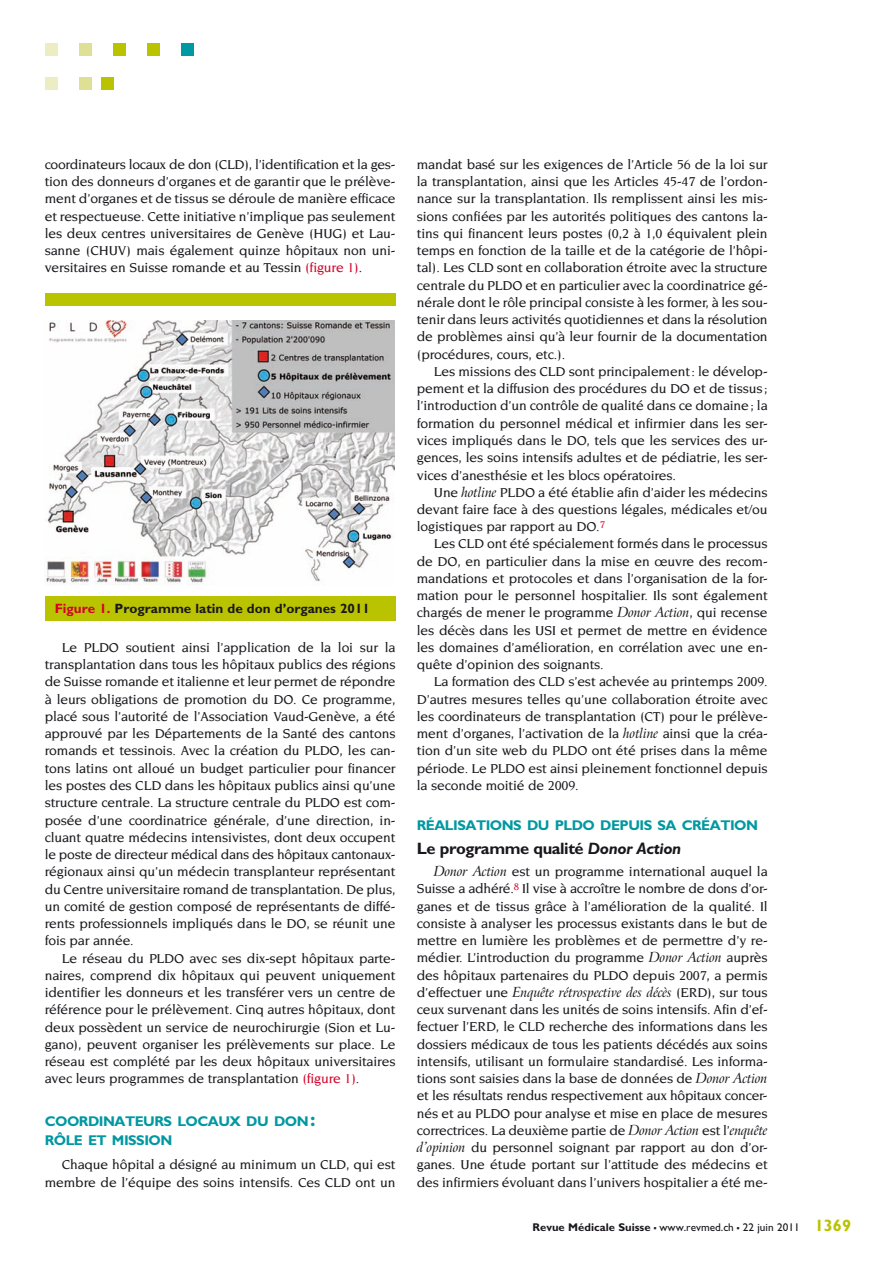
<style>
.page{position:relative;width:893px;height:1263px;background:#fff}
.page>*{position:absolute;margin:0;border:0;box-sizing:border-box;transform-origin:0 0}
.t1{font:700 16.5px "Gill Sans";letter-spacing:-.025em;color:#1a171c}
.t2{font:700 14.1px/19.5px "Gill Sans";letter-spacing:-.035em;color:#0098a1}
.t3{font:500 13.95px/17.2px "Novarese";letter-spacing:-.01em;color:#1a171c;text-align:justify}
.t4{font:700 13.5px "Gill Sans";color:#1a171c}
.t5{font:11.25px "Gill Sans";color:#1a171c}
.s1{color:#d40028}
.s2{font-size:20.25px}
.s3{font-family:"Arrus BT";font-weight:400;font-style:italic}
.s4{font-style:italic}
.s5{font-weight:700}
.s6{font-weight:700;font-size:16.5px}
.s7{font-weight:700;font-size:16.5px;color:#bac300}
</style>
<div class="page">
<div style="left:181px;top:43px;width:13px;height:13px;background:#0098a1"></div>
<div style="left:147px;top:43px;width:13px;height:13px;background:#bac300"></div>
<div style="left:113px;top:43px;width:13px;height:13px;background:#bac300"></div>
<div style="left:79px;top:43px;width:13px;height:13px;background:#dee096"></div>
<div style="left:45px;top:43px;width:12px;height:13px;background:#ecedc3"></div>
<div style="left:101px;top:77px;width:13px;height:13px;background:#bac300"></div>
<div style="left:79px;top:77px;width:13px;height:13px;background:#dee096"></div>
<div style="left:45px;top:77px;width:12px;height:13px;background:#ecedc3"></div>
<img style="left:46px;top:320px;width:349px;height:265px">
<div style="left:45px;top:596px;width:351px;height:25px;background:#bac300"></div>
<div style="left:45px;top:293px;width:351px;height:13px;background:#bac300"></div>
<p class="t3" style="left:45px;top:156px;width:352px">coordinateurs locaux de don (CLD), l’identification et la ges&shy;tion des donneurs d’organes et de garantir que le prélève&shy;ment d’organes et de tissus se déroule de manière efficace et respectueuse. Cette initiative n’implique pas seulement les deux centres universitaires de Genève (HUG) et Lau&shy;sanne (CHUV) mais également quinze hôpitaux non uni&shy;versitaires en Suisse romande et au Tessin <span class="s1">(figure 1)</span>.</p>
<p class="t4" style="left:55px;top:600px;width:317px"><span class="s1">Figure 1.</span> Programme latin de don d’organes 2011</p>
<p class="t3" style="left:62px;top:639px;width:335px">Le PLDO soutient ainsi l’application de la loi sur la</p>
<p class="t3" style="left:45px;top:656px;width:352px">transplantation dans tous les hôpitaux publics des régions</p>
<p class="t3" style="left:45px;top:673px;width:352px">de Suisse romande et italienne et leur permet de répondre</p>
<p class="t3" style="left:45px;top:690px;width:352px">à leurs obligations de promotion du DO. Ce programme,</p>
<p class="t3" style="left:45px;top:708px;width:352px">placé sous l’autorité de l’Association Vaud-Genève, a été</p>
<p class="t3" style="left:45px;top:725px;width:352px">approuvé par les Départements de la Santé des cantons</p>
<p class="t3" style="left:45px;top:742px;width:352px">romands et tessinois. Avec la création du PLDO, les can-</p>
<p class="t3" style="left:45px;top:759px;width:352px">tons latins ont alloué un budget particulier pour financer</p>
<p class="t3" style="left:45px;top:777px;width:352px">les postes des CLD dans les hôpitaux publics ainsi qu’une</p>
<p class="t3" style="left:45px;top:794px;width:352px">structure centrale. La structure centrale du PLDO est com-</p>
<p class="t3" style="left:45px;top:811px;width:352px">posée d’une coordinatrice générale, d’une direction, in-</p>
<p class="t3" style="left:45px;top:828px;width:352px">cluant quatre médecins intensivistes, dont deux occupent</p>
<p class="t3" style="left:45px;top:846px;width:352px">le poste de directeur médical dans des hôpitaux cantonaux-</p>
<p class="t3" style="left:45px;top:863px;width:352px">régionaux ainsi qu’un médecin transplanteur représentant</p>
<p class="t3" style="left:45px;top:880px;width:352px">du Centre universitaire romand de transplantation. De plus,</p>
<p class="t3" style="left:45px;top:897px;width:352px">un comité de gestion composé de représentants de diffé-</p>
<p class="t3" style="left:45px;top:915px;width:352px">rents professionnels impliqués dans le DO, se réunit une</p>
<p class="t3" style="left:45px;top:932px;width:91px">fois par année.</p>
<p class="t3" style="left:62px;top:949px;width:335px">Le réseau du PLDO avec ses dix-sept hôpitaux parte-</p>
<p class="t3" style="left:45px;top:966px;width:352px">naires, comprend dix hôpitaux qui peuvent uniquement</p>
<p class="t3" style="left:45px;top:984px;width:352px">identifier les donneurs et les transférer vers un centre de</p>
<p class="t3" style="left:45px;top:1001px;width:352px">référence pour le prélèvement. Cinq autres hôpitaux, dont</p>
<p class="t3" style="left:45px;top:1018px;width:352px">deux possèdent un service de neurochirurgie (Sion et Lu-</p>
<p class="t3" style="left:45px;top:1035px;width:352px">gano), peuvent organiser les prélèvements sur place. Le</p>
<p class="t3" style="left:45px;top:1053px;width:352px">réseau est complété par les deux hôpitaux universitaires</p>
<p class="t3" style="left:45px;top:1070px;width:316px">avec leurs programmes de transplantation <span class="s1">(figure 1)</span>.</p>
<p class="t2" style="left:45px;top:1111px;width:272px">COORDINATEURS LOCAUX DU DON <span class="s2">:<br></span>RÔLE ET MISSION</p>
<p class="t3" style="left:45px;top:1156px;width:352px;text-align:right">Chaque hôpital a désigné au minimum un CLD, qui est membre de l’équipe des soins intensifs. Ces CLD ont un</p>
<p class="t3" style="left:417px;top:156px;width:352px">mandat basé sur les exigences de l’Article 56 de la loi sur</p>
<p class="t3" style="left:417px;top:173px;width:352px">la transplantation, ainsi que les Articles 45-47 de l’ordon-</p>
<p class="t3" style="left:417px;top:190px;width:352px">nance sur la transplantation. Ils remplissent ainsi les mis-</p>
<p class="t3" style="left:417px;top:207px;width:352px">sions confiées par les autorités politiques des cantons la-</p>
<p class="t3" style="left:417px;top:225px;width:352px">tins qui financent leurs postes (0,2 à 1,0 équivalent plein</p>
<p class="t3" style="left:417px;top:242px;width:352px">temps en fonction de la taille et de la catégorie de l’hôpi-</p>
<p class="t3" style="left:417px;top:259px;width:352px">tal). Les CLD sont en collaboration étroite avec la structure</p>
<p class="t3" style="left:417px;top:276px;width:352px">centrale du PLDO et en particulier avec la coordinatrice gé-</p>
<p class="t3" style="left:417px;top:294px;width:352px">nérale dont le rôle principal consiste à les former, à les sou-</p>
<p class="t3" style="left:417px;top:311px;width:352px">tenir dans leurs activités quotidiennes et dans la résolution</p>
<p class="t3" style="left:417px;top:328px;width:352px">de problèmes ainsi qu’à leur fournir de la documentation</p>
<p class="t3" style="left:417px;top:345px;width:150px">(procédures, cours, etc.).</p>
<p class="t3" style="left:434px;top:363px;width:335px">Les missions des CLD sont principalement: le dévelop-</p>
<p class="t3" style="left:417px;top:380px;width:352px">pement et la diffusion des procédures du DO et de tissus ;</p>
<p class="t3" style="left:417px;top:397px;width:352px">l’introduction d’un contrôle de qualité dans ce domaine; la</p>
<p class="t3" style="left:417px;top:414px;width:352px">formation du personnel médical et infirmier dans les ser-</p>
<p class="t3" style="left:417px;top:432px;width:352px">vices impliqués dans le DO, tels que les services des ur-</p>
<p class="t3" style="left:417px;top:449px;width:352px">gences, les soins intensifs adultes et de pédiatrie, les ser-</p>
<p class="t3" style="left:417px;top:466px;width:261px">vices d’anesthésie et les blocs opératoires.</p>
<p class="t3" style="left:434px;top:483px;width:335px">Une <span class="s3">hotline</span> PLDO a été établie afin d’aider les médecins</p>
<p class="t3" style="left:417px;top:501px;width:352px">devant faire face à des questions légales, médicales et/ou</p>
<p class="t3" style="left:417px;top:518px;width:190px">logistiques par rapport au DO.<sup>7</sup></p>
<p class="t3" style="left:434px;top:535px;width:335px">Les CLD ont été spécialement formés dans le processus</p>
<p class="t3" style="left:417px;top:552px;width:352px">de DO, en particulier dans la mise en œuvre des recom-</p>
<p class="t3" style="left:417px;top:570px;width:352px">mandations et protocoles et dans l’organisation de la for-</p>
<p class="t3" style="left:417px;top:587px;width:352px">mation pour le personnel hospitalier. Ils sont également</p>
<p class="t3" style="left:417px;top:604px;width:352px">chargés de mener le programme <span class="s3">Donor Action</span>, qui recense</p>
<p class="t3" style="left:417px;top:621px;width:352px">les décès dans les USI et permet de mettre en évidence</p>
<p class="t3" style="left:417px;top:639px;width:352px">les domaines d’amélioration, en corrélation avec une en-</p>
<p class="t3" style="left:417px;top:656px;width:188px">quête d’opinion des soignants.</p>
<p class="t3" style="left:434px;top:673px;width:335px">La formation des CLD s’est achevée au printemps 2009.</p>
<p class="t3" style="left:417px;top:690px;width:352px">D’autres mesures telles qu’une collaboration étroite avec</p>
<p class="t3" style="left:417px;top:708px;width:352px">les coordinateurs de transplantation (CT) pour le prélève-</p>
<p class="t3" style="left:417px;top:725px;width:352px">ment d’organes, l’activation de la <span class="s3">hotline</span> ainsi que la créa-</p>
<p class="t3" style="left:417px;top:742px;width:352px">tion d’un site web du PLDO ont été prises dans la même</p>
<p class="t3" style="left:417px;top:759px;width:352px">période. Le PLDO est ainsi pleinement fonctionnel depuis</p>
<p class="t3" style="left:417px;top:777px;width:163px">la seconde moitié de 2009.</p>
<p class="t2" style="left:417px;top:815px;width:343px">RÉALISATIONS DU PLDO DEPUIS SA CRÉATION</p>
<p class="t1" style="left:417px;top:839px;width:266px">Le programme qualité <span class="s4">Donor Action</span></p>
<p class="t3" style="left:417px;top:863px;width:352px;text-indent:17px"><span class="s3">Donor Action</span> est un programme international auquel la Suisse a adhéré.<sup>8</sup> Il vise à accroître le nombre de dons d’or&shy;ganes et de tissus grâce à l’amélioration de la qualité. Il consiste à analyser les processus existants dans le but de mettre en lumière les problèmes et de permettre d’y re&shy;médier. L’introduction du programme <span class="s3">Donor Action</span> auprès des hôpitaux partenaires du PLDO depuis 2007, a permis d’effectuer une <span class="s3">Enquête rétrospective des décès</span> (ERD), sur tous ceux survenant dans les unités de soins intensifs. Afin d’ef&shy;fectuer l’ERD, le CLD recherche des informations dans les dossiers médicaux de tous les patients décédés aux soins intensifs, utilisant un formulaire standardisé. Les informa&shy;tions sont saisies dans la base de données de <span class="s3">Donor Action </span>et les résultats rendus respectivement aux hôpitaux concer&shy;nés et au PLDO pour analyse et mise en place de mesures correctrices. La deuxième partie de <span class="s3">Donor Action</span> est l’<span class="s3">enquête d’opinion</span> du personnel soignant par rapport au don d’or&shy;ganes. Une étude portant sur l’attitude des médecins et des infirmiers évoluant dans l’univers hospitalier a été me-</p>
<p class="t5" style="left:532px;top:1221px;width:320px"><span class="s5">Revue Médicale Suisse</span> <span class="s6">–</span> www.revmed.ch <span class="s6">–</span> 22 juin 2011 <span class="s7">1369</span></p>
</div>
